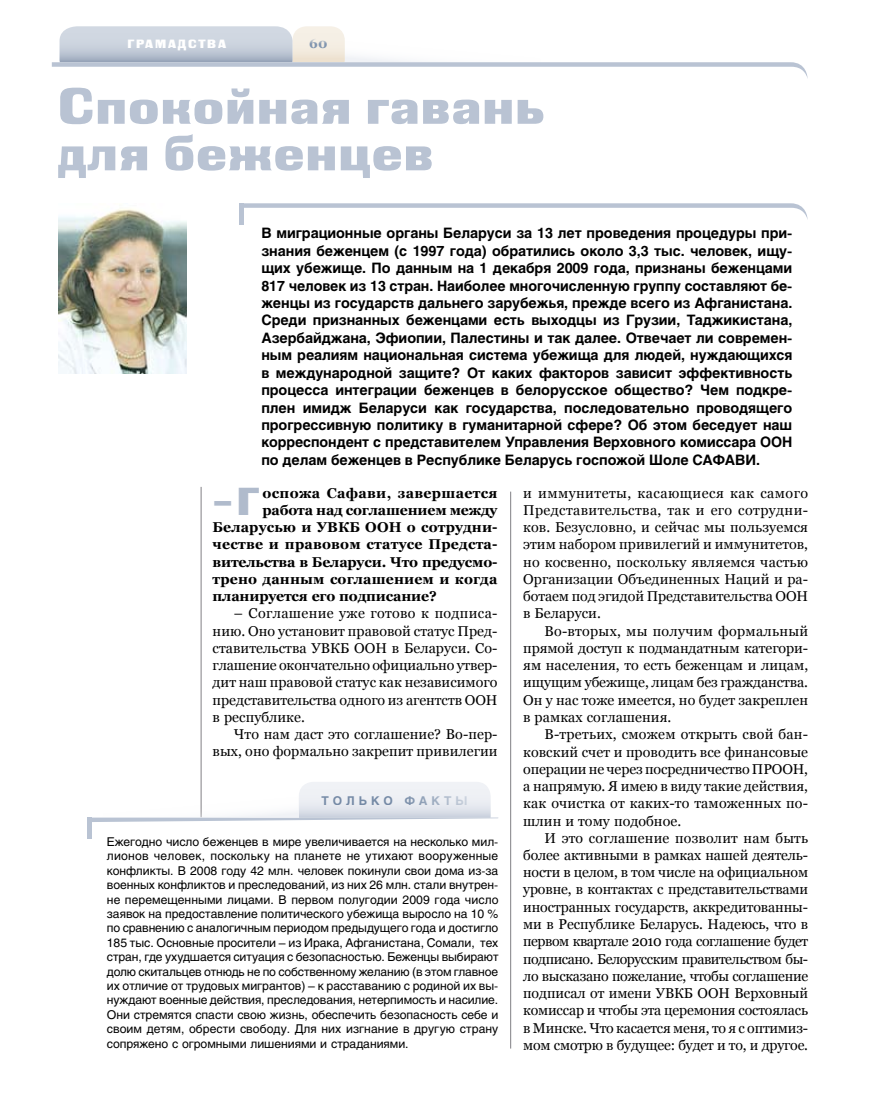
<style>
.page{position:relative;width:872px;height:1106px;background:#fff}
.page>*{position:absolute;margin:0;border:0;box-sizing:border-box;transform-origin:0 0}
.t1{font:51px/46.5px "Black Grotesk C";letter-spacing:.025em;color:#b9c3d3}
.t2{font:38.85px "Black Grotesk C";color:#b0bbcc}
.t3{font:14.25px/17.2px "Georgia";letter-spacing:.005em;color:#000;text-align:justify}
.t4{font:700 14.25px/17.4px "Helios";letter-spacing:-.005em;color:#000;text-align:justify}
.t5{font:700 14.25px "Georgia";letter-spacing:.005em;color:#000}
.t6{font:700 14.25px "Georgia";letter-spacing:-.015em;color:#000}
.t7{font:700 13.5px "Georgia";color:#8095af}
.t8{font:12px/14.4px "Helios";letter-spacing:-.005em;color:#000;text-align:justify}
.t9{font:700 12px "Helios";letter-spacing:.325em;color:#8095af}
.t10{font:12px "Black Grotesk C";letter-spacing:.15em;color:#fff}
</style>
<div class="page">
<svg style="left:52px;top:26px;width:755px;height:51px"></svg>
<hr style="left:201px;top:487px;width:1px;height:330px;background:#818084">
<hr style="left:510px;top:491px;width:1px;height:557px;background:#818084">
<svg style="left:244px;top:203px;width:563px;height:15px"></svg>
<div style="left:239px;top:203px;width:5px;height:21px;background:#b9c3d3"></div>
<img style="left:59px;top:209px;width:127px;height:165px">
<hr style="left:87px;top:817px;width:4px;height:22px;background:#b9c3d3">
<svg style="left:91px;top:781px;width:407px;height:41px"></svg>
<p class="t10" style="left:127px;top:36px;width:100px">грамадства</p>
<p class="t7" style="left:309px;top:35px;width:20px">60</p>
<h1 class="t1" style="left:58px;top:82px;width:488px">Спокойная гавань для беженцев</h1>
<p class="t4" style="left:261px;top:225px;width:532px">В миграционные органы Беларуси за 13 лет проведения процедуры при&shy;знания беженцем (с 1997 года) обратились около 3,3 тыс. человек, ищу&shy;щих убежище. По данным на 1 декабря 2009 года, признаны беженцами 817 человек из 13 стран. Наиболее многочисленную группу составляют бе&shy;женцы из государств дальнего зарубежья, прежде всего из Афганистана.<br>Среди признанных беженцами есть выходцы из Грузии, Таджикистана, Азербайджана, Эфиопии, Палестины и так далее. Отвечает ли современ&shy;ным реалиям национальная система убежища для людей, нуждающихся в международной защите? От каких факторов зависит эффективность процесса интеграции беженцев в белорусское общество? Чем подкре&shy;плен имидж Беларуси как государства, последовательно проводящего прогрессивную политику в гуманитарной сфере? Об этом беседует наш корреспондент с представителем Управления Верховного комиссара ООН по делам беженцев в Республике Беларусь госпожой Шоле Сафав и.</p>
<h2 class="t2" style="left:213px;top:478px;width:46px">–Г</h2>
<p class="t5" style="left:262px;top:484px;width:236px">оспожа Сафави, завершается</p>
<p class="t6" style="left:262px;top:502px;width:236px">работа над соглашением между</p>
<p class="t5" style="left:213px;top:519px;width:286px">Беларусью и УВКБ ООН о сотрудни-</p>
<p class="t5" style="left:213px;top:536px;width:286px">честве и правовом статусе Предста-</p>
<p class="t6" style="left:213px;top:553px;width:286px">вительства в Беларуси. Что предусмо-</p>
<p class="t5" style="left:213px;top:571px;width:286px">трено данным соглашением и когда</p>
<p class="t6" style="left:213px;top:588px;width:226px">планируется его подписание?</p>
<p class="t3" style="left:213px;top:604px;width:286px;text-indent:21px">– Соглашение уже готово к подписа&shy;нию. Оно установит правовой статус Пред&shy;ставительства УВКБ ООН в Беларуси. Со&shy;глашение окончательно официально утвер&shy;дит наш правовой статус как независимого представительства одного из агентств ООН в республике.</p>
<p class="t3" style="left:213px;top:725px;width:286px;text-align:right">Что нам даст это соглашение? Во-пер&shy;вых, оно формально закрепит привилегии</p>
<p class="t9" style="left:321px;top:793px;width:147px">только факты</p>
<p class="t8" style="left:107px;top:834px;width:393px">Ежегодно число беженцев в мире увеличивается на несколько мил&shy;лионов человек, поскольку на планете не утихают вооруженные конфликты. В 2008 году 42 млн. человек покинули свои дома из-за военных конфликтов и преследований, из них 26 млн. стали внутрен&shy;не перемещенными лицами. В первом полугодии 2009 года число заявок на предоставление политического убежища выросло на 10 % по сравнению с аналогичным периодом предыдущего года и достигло 185 тыс. Основные просители – из Ирака, Афганистана, Сомали, тех стран, где ухудшается ситуация с безопасностью. Беженцы выбирают долю скитальцев отнюдь не по собственному желанию (в этом главное их отличие от трудовых мигрантов) – к расставанию с родиной их вы&shy;нуждают военные действия, преследования, нетерпимость и насилие.<br>Они стремятся спасти свою жизнь, обеспечить безопасность себе и своим детям, обрести свободу. Для них изгнание в другую страну сопряжено с огромными лишениями и страданиями.</p>
<p class="t3" style="left:523px;top:484px;width:286px">и иммунитеты, касающиеся как самого Представительства, так и его сотрудни&shy;ков. Безусловно, и сейчас мы пользуемся этим набором привилегий и иммунитетов, но косвенно, поскольку являемся частью Организации Объединенных Наций и ра&shy;ботаем под эгидой Представительства ООН в Беларуси.</p>
<p class="t3" style="left:523px;top:622px;width:286px;text-indent:21px">Во-вторых, мы получим формальный прямой доступ к подмандатным категори&shy;ям населения, то есть беженцам и лицам, ищущим убежище, лицам без гражданства.<br>Он у нас тоже имеется, но будет закреплен в рамках соглашения.</p>
<p class="t3" style="left:523px;top:725px;width:286px;text-indent:21px">В-третьих, сможем открыть свой бан&shy;ковский счет и проводить все финансовые операции не через посредничество ПРООН, а напрямую. Я имею в виду такие действия, как очистка от каких-то таможенных по&shy;шлин и тому подобное.</p>
<p class="t3" style="left:523px;top:829px;width:286px;text-indent:21px">И это соглашение позволит нам быть более активными в рамках нашей деятель&shy;ности в целом, в том числе на официальном уровне, в контактах с представительствами иностранных государств, аккредитованны&shy;ми в Республике Беларусь. Надеюсь, что в первом квартале 2010 года соглашение будет подписано. Белорусским правительством бы&shy;ло высказано пожелание, чтобы соглашение подписал от имени УВКБ ООН Верховный комиссар и чтобы эта церемония состоялась в Минске. Что касается меня, то я с оптимиз&shy;мом смотрю в будущее: будет и то, и другое.</p>
</div>
